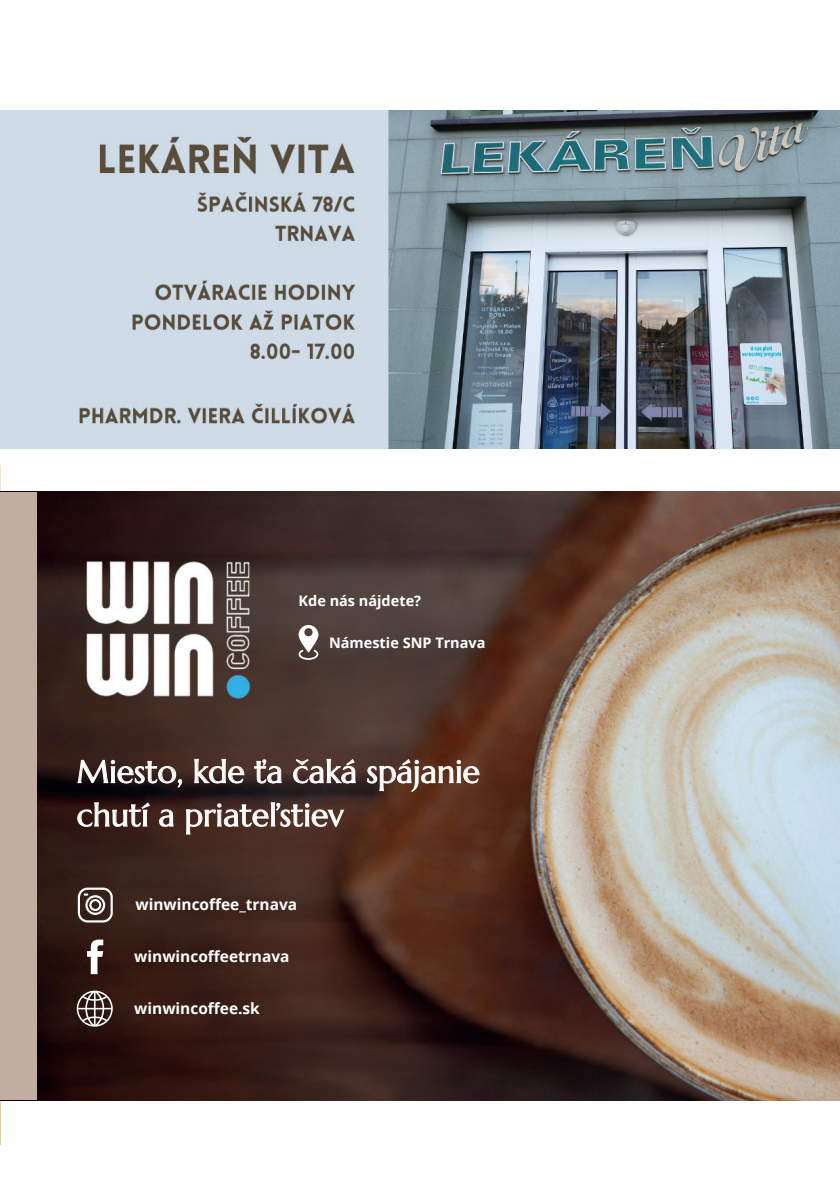
<style>
.page{position:relative;width:840px;height:1191px;background:#fff}
.page>*{position:absolute;margin:0;border:0;box-sizing:border-box;transform-origin:0 0}
.t1{font:31.8px/43.4px "Marcellus";color:#fff}
.t2{font:700 15.4px "Open Sans";color:#fff}
.t3{font:700 14.4px "Open Sans";color:#fff}
</style>
<div class="page">
<svg style="left:0;top:110px;width:337px;height:382px"></svg>
<img style="left:0;top:1100px;width:1px;height:44px">
<img style="left:0;top:492px;width:839px;height:608px">
<img style="left:49px;top:519px;width:237px;height:215px">
<svg style="left:77px;top:990px;width:36px;height:36px"></svg>
<svg style="left:78px;top:887px;width:34px;height:35px"></svg>
<svg style="left:87px;top:939px;width:16px;height:35px"></svg>
<svg style="left:298px;top:625px;width:20px;height:34px"></svg>
<div style="left:0;top:492px;width:37px;height:607px;background:#c1aea0"></div>
<svg style="left:77px;top:758px;width:402px;height:35px;background:#594640"></svg>
<svg style="left:77px;top:801px;width:267px;height:34px;background:#5f4741"></svg>
<img style="left:0;top:111px;width:839px;height:337px">
<p class="t3" style="left:298px;top:590px;width:124px">Kde nás nájdete?</p>
<p class="t3" style="left:329px;top:633px;width:158px">Námestie SNP Trnava</p>
<p class="t1" style="left:77px;top:750px;width:404px">Miesto, kde ťa čaká spájanie chutí a priateľstiev</p>
<p class="t2" style="left:135px;top:893px;width:163px">winwincoffee_trnava</p>
<p class="t2" style="left:134px;top:945px;width:157px">winwincoffeetrnava</p>
<p class="t2" style="left:134px;top:997px;width:127px">winwincoffee.sk</p>
</div>
